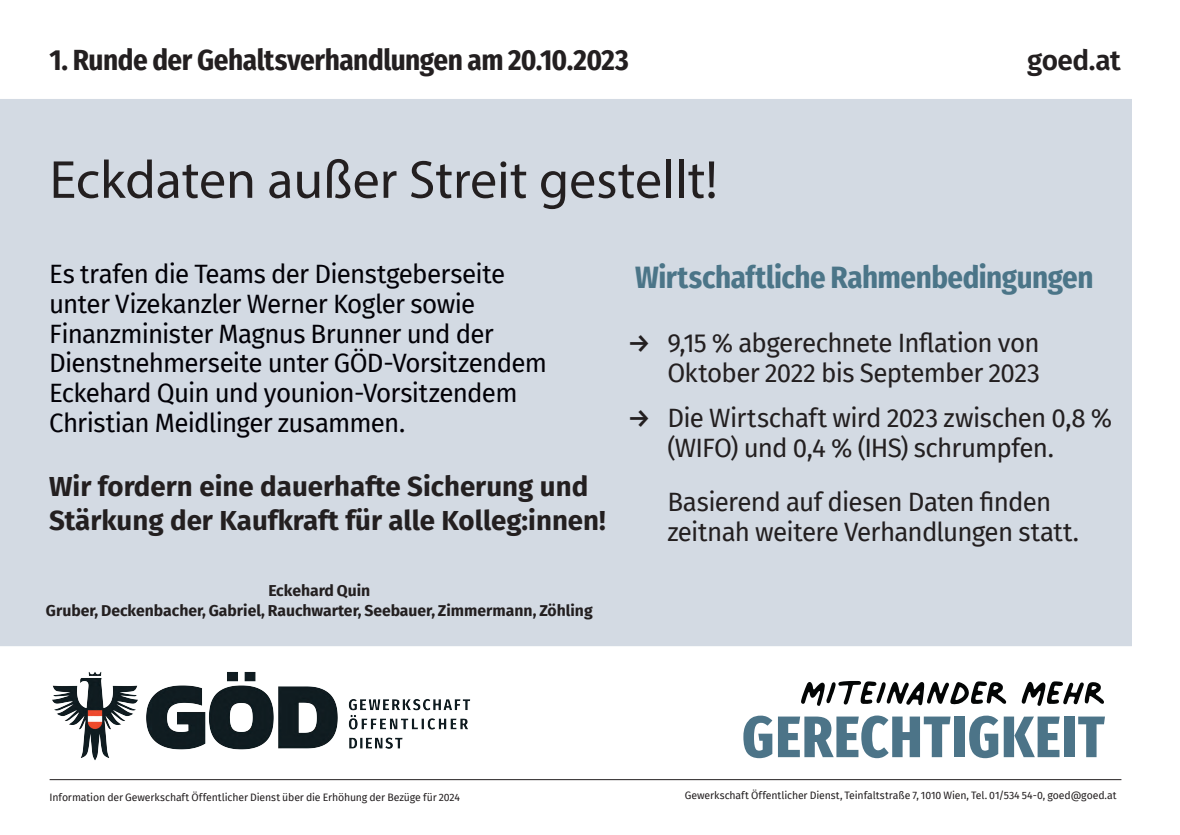
<style>
.page{position:relative;width:1180px;height:835px;background:#fff}
.page>*{position:absolute;margin:0;border:0;box-sizing:border-box;transform-origin:0 0}
.t1{font:53.9px "Myriad Pro";color:#231f20}
.t2{font:700 30.8px "Fira Sans Condensed";letter-spacing:-.015em;color:#4b7588}
.t3{font:700 29.05px "Fira Sans Condensed";letter-spacing:-.015em;color:#231f20}
.t4{font:600 28px "Fira Sans";letter-spacing:-.02em;color:#231f20}
.t5{font:700 27.65px/33.2px "Fira Sans";color:#231f20}
.t6{font:25.9px/29.7px "Fira Sans";letter-spacing:-.03em;color:#020107}
.t7{font:25.9px/29.7px "Fira Sans";letter-spacing:-.025em;color:#231f20}
.t8{font:700 15.75px/19.8px "Fira Sans";color:#231f20;text-align:center}
.t9{font:10.5px "Fira Sans";letter-spacing:-.01em;color:#231f20}
.s1{font-weight:500}
</style>
<div class="page">
<div style="left:0;top:99px;width:1131px;height:546px;background:#d3dae3"></div>
<hr style="left:50px;top:779px;width:1071px;height:1px;background:#231f20">
<svg style="left:801px;top:681px;width:205px;height:25px"></svg>
<svg style="left:1021px;top:681px;width:83px;height:25px"></svg>
<svg style="left:743px;top:715px;width:29px;height:43px"></svg>
<svg style="left:778px;top:715px;width:172px;height:43px"></svg>
<div style="left:954px;top:716px;width:10px;height:41px;background:#4c7488"></div>
<svg style="left:969px;top:715px;width:90px;height:43px"></svg>
<div style="left:1064px;top:716px;width:10px;height:41px;background:#4c7488"></div>
<svg style="left:1078px;top:716px;width:27px;height:41px"></svg>
<img style="left:24px;top:645px;width:487px;height:136px">
<p class="t3" style="left:50px;top:35px;width:581px">1. Runde der Gehaltsverhandlungen am 20.10.2023</p>
<p class="t4" style="left:1027px;top:37px;width:95px">goed.at</p>
<h1 class="t1" style="left:50px;top:146px;width:669px">Eckdaten außer Streit gestellt!</h1>
<p class="t6" style="left:49px;top:258px;width:458px">Es trafen die Teams der Dienstgeberseite</p>
<p class="t2" style="left:635px;top:251px;width:460px">Wirtschaftliche Rahmenbedingungen</p>
<p class="t6" style="left:49px;top:288px;width:499px">unter Vizekanzler Werner Kogler sowie Finanzminister Magnus Brunner und der Dienstnehmerseite unter GÖD-Vorsitzendem Eckehard Quin und younion-Vorsitzendem Christian Meidlinger zusammen.</p>
<p class="t7" style="left:627px;top:328px;width:414px;text-align:right"><span class="s1">→</span> 9,15 % abgerechnete Inflation von<br>Oktober 2022 bis September 2023</p>
<p class="t7" style="left:667px;top:402px;width:446px;text-indent:-40px"><span class="s1">→</span> Die Wirtschaft wird 2023 zwischen 0,8 % (WIFO) und 0,4 % (IHS) schrumpfen.</p>
<p class="t7" style="left:667px;top:486px;width:413px">Basierend auf diesen Daten finden zeitnah weitere Verhandlungen statt.</p>
<p class="t5" style="left:49px;top:468px;width:558px">Wir fordern eine dauerhafte Sicherung und<br>Stärkung der Kaufkraft für alle Kolleg:innen!</p>
<p class="t8" style="left:46px;top:579px;width:548px">Eckehard Quin<br>Gruber, Deckenbacher, Gabriel, Rauchwarter, Seebauer, Zimmermann, Zöhling</p>
<p class="t9" style="left:50px;top:789px;width:412px">Information der Gewerkschaft Öffentlicher Dienst über die Erhöhung der Bezüge für 2024</p>
<p class="t9" style="left:685px;top:787px;width:433px">Gewerkschaft Öffentlicher Dienst, Teinfaltstraße 7, 1010 Wien, Tel. 01/534 54-0, goed@goed.at</p>
</div>
